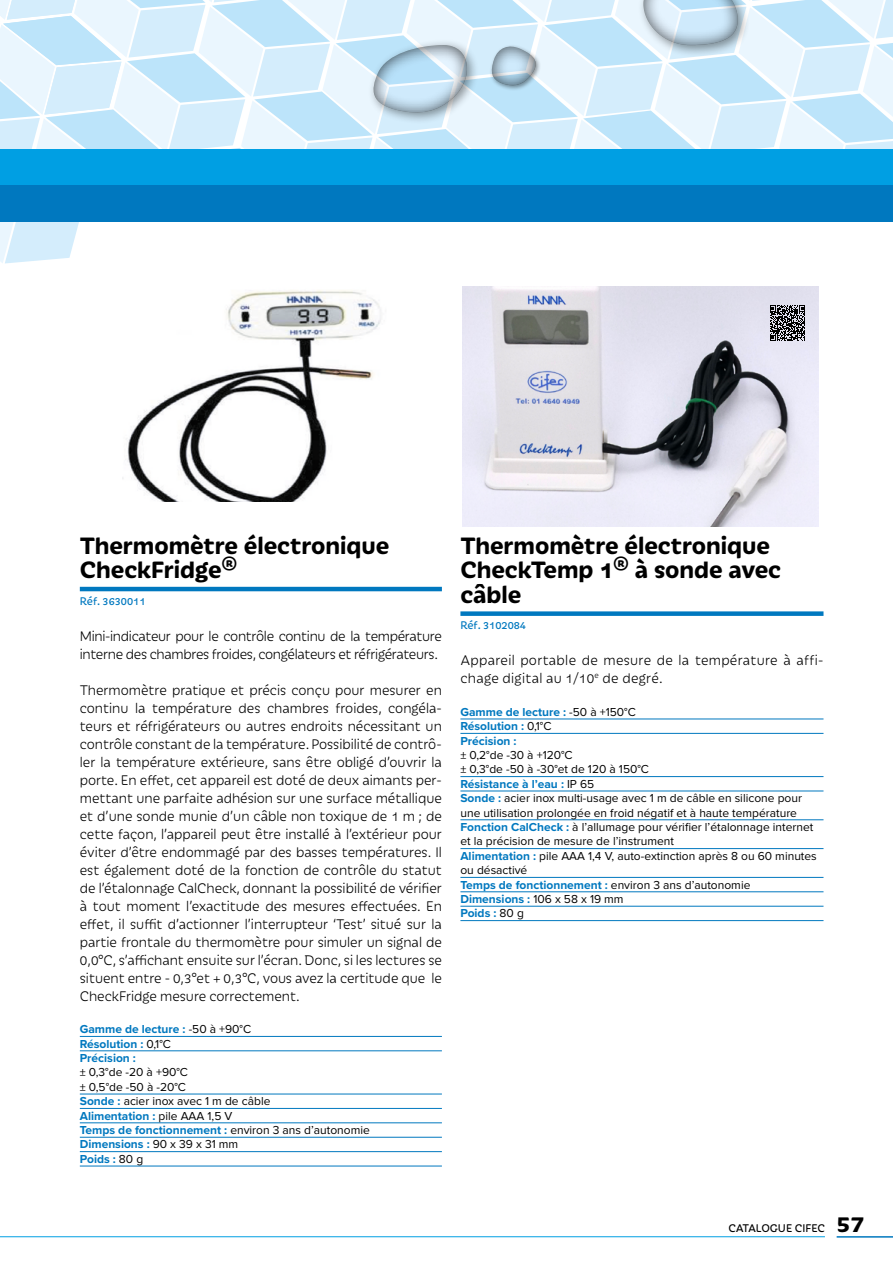
<style>
.page{position:relative;width:893px;height:1263px;background:#fff}
.page>*{position:absolute;margin:0;border:0;box-sizing:border-box;transform-origin:0 0}
.t1{font:700 25.5px/24.6px "Iskra";color:#000}
.t2{font:300 15px/18px "Iskra";letter-spacing:-.015em;color:#000}
.t3{font:300 15px/18px "Iskra";letter-spacing:.02em;color:#000}
.t4{font:12px/14.4px "Proxima Nova";color:#000}
.t5{font:700 12px/14.4px "Proxima Nova";color:#0078bf}
.t6{font:12px "Iskra";color:#0078bf}
.t7{font:12px "Iskra";letter-spacing:-.01em;color:#000}
.s1{font-weight:400;color:#000}
.s2{font-weight:700;color:#0078bf}
.s3{font-weight:700;font-size:25.5px}
</style>
<div class="page">
<hr style="left:0;top:1236px;width:825px;height:1px;background:#009fe3">
<hr style="left:837px;top:1236px;width:56px;height:1px;background:#0078bf">
<hr style="left:80px;top:587px;width:362px;height:4px;background:#0078bf">
<hr style="left:80px;top:1036px;width:362px;height:1px;background:#0078bf">
<hr style="left:80px;top:1050px;width:362px;height:1px;background:#0078bf">
<hr style="left:80px;top:1094px;width:362px;height:1px;background:#0078bf">
<hr style="left:80px;top:1108px;width:362px;height:1px;background:#0078bf">
<hr style="left:80px;top:1122px;width:362px;height:1px;background:#0078bf">
<hr style="left:80px;top:1137px;width:362px;height:1px;background:#0078bf">
<hr style="left:80px;top:1151px;width:362px;height:1px;background:#0078bf">
<hr style="left:80px;top:1166px;width:362px;height:1px;background:#0078bf">
<img style="left:122px;top:346px;width:251px;height:156px">
<div style="left:460px;top:611px;width:363px;height:5px;background:#0078bf"></div>
<hr style="left:460px;top:719px;width:363px;height:1px;background:#0078bf">
<hr style="left:460px;top:733px;width:363px;height:1px;background:#0078bf">
<hr style="left:460px;top:776px;width:363px;height:1px;background:#0078bf">
<hr style="left:460px;top:791px;width:363px;height:1px;background:#0078bf">
<hr style="left:460px;top:819px;width:363px;height:1px;background:#0078bf">
<hr style="left:460px;top:848px;width:363px;height:1px;background:#0078bf">
<hr style="left:460px;top:877px;width:363px;height:1px;background:#0078bf">
<hr style="left:460px;top:891px;width:363px;height:1px;background:#0078bf">
<hr style="left:460px;top:906px;width:363px;height:1px;background:#0078bf">
<hr style="left:460px;top:920px;width:363px;height:1px;background:#0078bf">
<img style="left:462px;top:346px;width:356px;height:180px">
<svg style="left:0;top:0;width:893px;height:346px"></svg>
<h1 class="t1" style="left:80px;top:531px;width:311px">Thermomètre électronique<br>CheckFridge®</h1>
<p class="t6" style="left:80px;top:593px;width:67px">Réf. 3630011</p>
<p class="t2" style="left:80px;top:626px;width:364px">Mini-indicateur pour le contrôle continu de la température interne des chambres froides, congélateurs et réfrigérateurs.</p>
<p class="t2" style="left:80px;top:680px;width:364px;text-align:justify">Thermomètre pratique et précis conçu pour mesurer en continu la température des chambres froides, congéla&shy;teurs et réfrigérateurs ou autres endroits nécessitant un contrôle constant de la température. Possibilité de contrô&shy;ler la température extérieure, sans être obligé d’ouvrir la porte. En effet, cet appareil est doté de deux aimants per&shy;mettant une parfaite adhésion sur une surface métallique et d’une sonde munie d’un câble non toxique de 1 m ; de cette façon, l’appareil peut être installé à l’extérieur pour éviter d’être endommagé par des basses températures. Il est également doté de la fonction de contrôle du statut de l’étalonnage CalCheck, donnant la possibilité de vérifier à tout moment l’exactitude des mesures effectuées. En effet, il suffit d’actionner l’interrupteur ‘Test’ situé sur la partie frontale du thermomètre pour simuler un signal de 0,0°C, s’affichant ensuite sur l’écran. Donc, si les lectures se situent entre - 0,3°et + 0,3°C, vous avez la certitude que le CheckFridge mesure correctement.</p>
<p class="t5" style="left:80px;top:1022px;width:173px">Gamme de lecture : <span class="s1">-50 à +90°C<br></span>Résolution : <span class="s1">0,1°C<br></span>Précision :</p>
<p class="t4" style="left:80px;top:1066px;width:291px">± 0,3°de -20 à +90°C<br>± 0,5°de -50 à -20°C<br><span class="s2">Sonde :</span> acier inox avec 1 m de câble<br><span class="s2">Alimentation :</span> pile AAA 1,5 V<br><span class="s2">Temps de fonctionnement :</span> environ 3 ans d’autonomie<br><span class="s2">Dimensions :</span> 90 x 39 x 31 mm<br><span class="s2">Poids :</span> 80 g</p>
<h1 class="t1" style="left:460px;top:531px;width:322px">Thermomètre électronique<br>CheckTemp 1® à sonde avec câble</h1>
<p class="t6" style="left:460px;top:617px;width:67px">Réf. 3102084</p>
<p class="t3" style="left:460px;top:651px;width:365px">Appareil portable de mesure de la température à affi&shy;chage digital au 1/10<sup>e</sup> de degré.</p>
<p class="t5" style="left:460px;top:704px;width:177px">Gamme de lecture : <span class="s1">-50 à +150°C<br></span>Résolution : <span class="s1">0,1°C<br></span>Précision :</p>
<p class="t4" style="left:460px;top:748px;width:358px">± 0,2°de -30 à +120°C<br>± 0,3°de -50 à -30°et de 120 à 150°C<br><span class="s2">Résistance à l’eau :</span> IP 65<br><span class="s2">Sonde :</span> acier inox multi-usage avec 1 m de câble en silicone pour une utilisation prolongée en froid négatif et à haute température <span class="s2">Fonction CalCheck :</span> à l’allumage pour vérifier l’étalonnage internet et la précision de mesure de l’instrument<br><span class="s2">Alimentation :</span> pile AAA 1,4 V, auto-extinction après 8 ou 60 minutes ou désactivé<br><span class="s2">Temps de fonctionnement :</span> environ 3 ans d’autonomie <span class="s2">Dimensions :</span> 106 x 58 x 19 mm<br><span class="s2">Poids :</span> 80 g</p>
<p class="t7" style="left:728px;top:1220px;width:137px">CATALOGUE CIFEC <span class="s3">57</span></p>
</div>
